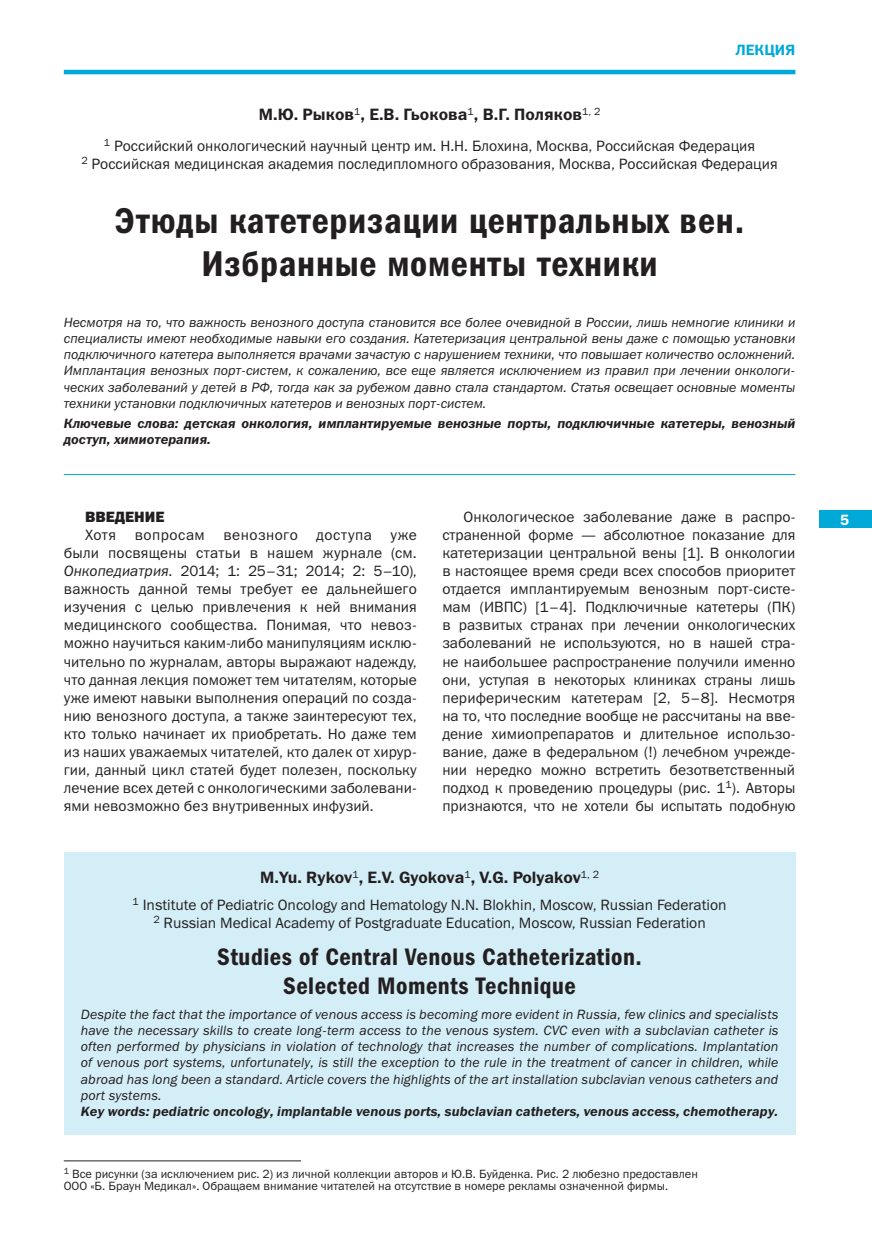
<style>
.page{position:relative;width:872px;height:1234px;background:#fff}
.page>*{position:absolute;margin:0;border:0;box-sizing:border-box;transform-origin:0 0}
.t1{font:36px/43.2px "Franklin Gothic Demi Cond C";letter-spacing:.02em;color:#231f20;text-align:center}
.t2{font:24px/28.8px "Franklin Gothic Demi Cond C";letter-spacing:.02em;color:#231f20;text-align:center}
.t3{font:16.5px "Franklin Gothic Demi C";color:#231f20}
.t4{font:15px/18px "Franklin Gothic Book C";color:#231f20;text-align:center}
.t5{font:15px "Franklin Gothic Heavy C";color:#231f20}
.t6{font:15px "Franklin Gothic Demi C";color:#00a9d8}
.t7{font:15px "Franklin Gothic Demi C";color:#fff}
.t8{font:italic 13.5px/16.2px "Franklin Gothic Book C";letter-spacing:.005em;color:#231f20;text-align:justify}
.t9{font:italic 13.5px/16.2px "Franklin Gothic Demi C";color:#231f20}
.t10{font:12px/12px "Franklin Gothic Book C";color:#231f20}
.s1{font-style:italic}
</style>
<div class="page">
<div style="left:819px;top:510px;width:53px;height:17px;background:#00a9d8"></div>
<hr style="left:64px;top:70px;width:731px;height:4px;background:#00a9d8">
<div style="left:64px;top:852px;width:731px;height:282px;background:#d4eef7"></div>
<hr style="left:64px;top:474px;width:731px;height:1px;background:#00a9d8">
<hr style="left:64px;top:1160px;width:237px;height:1px;background:#231f20">
<p class="t6" style="left:735px;top:41px;width:62px">ЛЕКЦИЯ</p>
<p class="t3" style="left:259px;top:105px;width:343px">М.Ю. Рыков<sup>1</sup>, Е.В. Гьокова<sup>1</sup>, В.Г. Поляков<sup>1,</sup> <sup>2</sup></p>
<p class="t4" style="left:81px;top:136px;width:698px"><sup>1</sup> Российский онкологический научный центр им. Н.Н. Блохина, Москва, Российская Федерация<br><sup>2</sup> Российская медицинская академия последипломного образования, Москва, Российская Федерация</p>
<h1 class="t1" style="left:115px;top:198px;width:631px">Этюды катетеризации центральных вен.<br>Избранные моменты техники</h1>
<p class="t8" style="left:64px;top:314px;width:733px">Несмотря на то, что важность венозного доступа становится все более очевидной в России, лишь немногие клиники и специалисты имеют необходимые навыки его создания. Катетеризация центральной вены даже с помощью установки подключичного катетера выполняется врачами зачастую с нарушением техники, что повышает количество осложнений.<br>Имплантация венозных порт-систем, к сожалению, все еще является исключением из правил при лечении онкологи&shy;ческих заболеваний у детей в РФ, тогда как за рубежом давно стала стандартом. Статья освещает основные моменты техники установки подключичных катетеров и венозных порт-систем.</p>
<p class="t9" style="left:64px;top:415px;width:733px">Ключевые слова: детская онкология, имплантируемые венозные порты, подключичные катетеры, венозный доступ, химиотерапия.</p>
<p class="t5" style="left:85px;top:508px;width:81px">ВВЕДЕНИЕ</p>
<p class="t4" style="left:64px;top:526px;width:354px;text-align:justify;text-indent:21px">Хотя вопросам венозного доступа уже были посвящены статьи в нашем журнале (см.<br><span class="s1">Онкопедиатрия</span>. 2014; 1: 25–31; 2014; 2: 5–10), важность данной темы требует ее дальнейшего изучения с целью привлечения к ней внимания медицинского сообщества. Понимая, что невоз&shy;можно научиться каким-либо манипуляциям исклю&shy;чительно по журналам, авторы выражают надежду, что данная лекция поможет тем читателям, которые уже имеют навыки выполнения операций по созда&shy;нию венозного доступа, а также заинтересуют тех, кто только начинает их приобретать. Но даже тем из наших уважаемых читателей, кто далек от хирур&shy;гии, данный цикл статей будет полезен, поскольку лечение всех детей с онкологическими заболевани&shy;ями невозможно без внутривенных инфузий.</p>
<p class="t4" style="left:442px;top:508px;width:354px;text-align:justify;text-indent:21px">Онкологическое заболевание даже в распро&shy;страненной форме — абсолютное показание для катетеризации центральной вены [1]. В онкологии в настоящее время среди всех способов приоритет отдается имплантируемым венозным порт-систе&shy;мам (ИВПС) [1–4]. Подключичные катетеры (ПК) в развитых странах при лечении онкологических заболеваний не используются, но в нашей стра&shy;не наибольшее распространение получили именно они, уступая в некоторых клиниках страны лишь периферическим катетерам [2, 5–8]. Несмотря на то, что последние вообще не рассчитаны на вве&shy;дение химиопрепаратов и длительное использо&shy;вание, даже в федеральном (!) лечебном учрежде&shy;нии нередко можно встретить безответственный подход к проведению процедуры (рис. 1<sup>1</sup>). Авторы признаются, что не хотели бы испытать подобную</p>
<p class="t3" style="left:260px;top:868px;width:340px">M.Yu. Rykov<sup>1</sup>, E.V. Gyokova<sup>1</sup>, V.G. Polyakov<sup>1,</sup> <sup>2</sup></p>
<p class="t4" style="left:132px;top:895px;width:595px"><sup>1</sup> Institute of Pediatric Oncology and Hematology N.N. Blokhin, Moscow, Russian Federation<br><sup>2</sup> Russian Medical Academy of Postgraduate Education, Moscow, Russian Federation</p>
<h2 class="t2" style="left:217px;top:941px;width:426px">Studies of Central Venous Catheterization.<br>Selected Moments Technique</h2>
<p class="t8" style="left:81px;top:1005px;width:699px">Despite the fact that the importance of venous access is becoming more evident in Russia, few clinics and specialists have the necessary skills to create long-term access to the venous system. CVC even with a subclavian catheter is often performed by physicians in violation of technology that increases the number of complications. Implantation of venous port systems, unfortunately, is still the exception to the rule in the treatment of cancer in children, while abroad has long been a standard. Article covers the highlights of the art installation subclavian venous catheters and port systems.</p>
<p class="t9" style="left:81px;top:1102px;width:699px">Key words: pediatric oncology, implantable venous ports, subclavian catheters, venous access, chemotherapy.</p>
<p class="t10" style="left:64px;top:1167px;width:635px"><sup>1</sup> Все рисунки (за исключением рис. 2) из личной коллекции авторов и Ю.В. Буйденка. Рис. 2 любезно предоставлен<br>OOO «Б. Браун Медикал». Обращаем внимание читателей на отсутствие в номере рекламы означенной фирмы.</p>
<p class="t7" style="left:840px;top:511px;width:11px">5</p>
</div>
